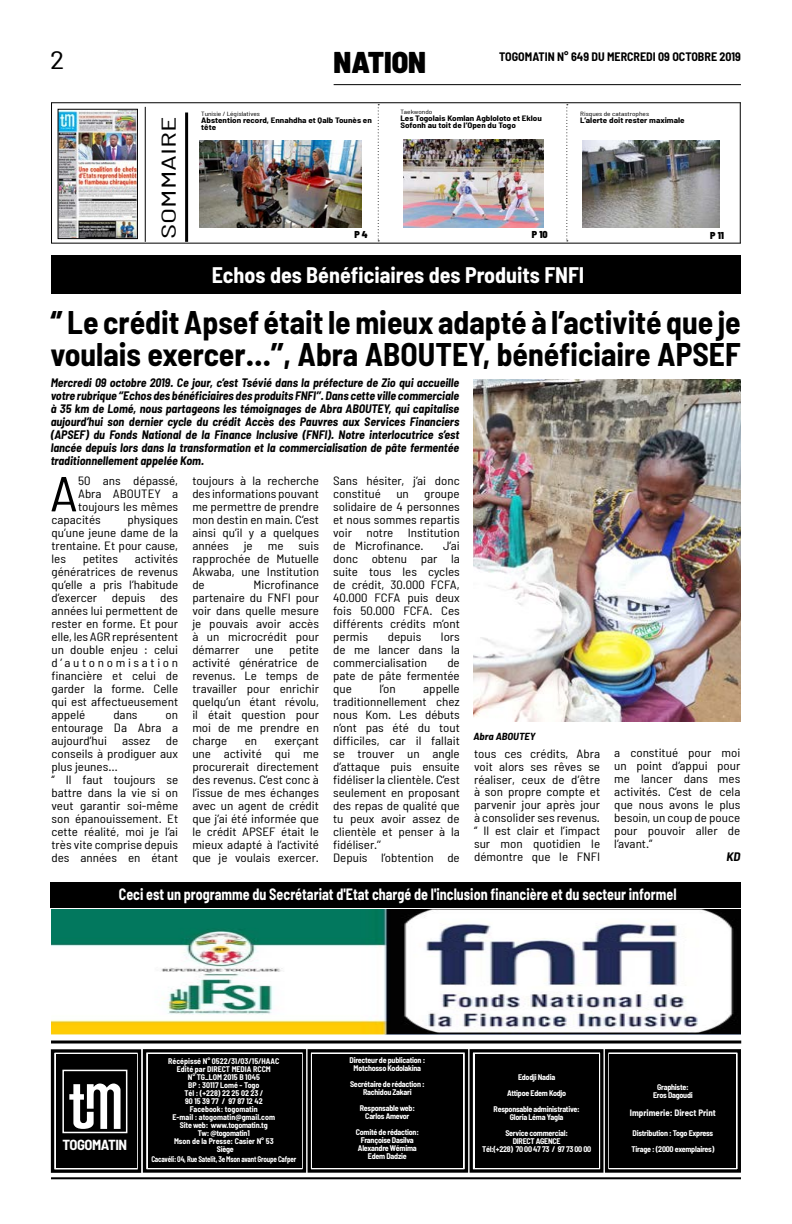
<style>
.page{position:relative;width:792px;height:1224px;background:#fff}
.page>*{position:absolute;margin:0;border:0;box-sizing:border-box;transform-origin:0 0}
.t1{font:semi-condensed 49.1px "Barlow";color:#000;scale:1.09 1}
.t2{font:700 semi-condensed 32px/31.1px "Barlow";color:#000}
.t3{font:900 semi-condensed 30px "Barlow";color:#000}
.t4{font:semi-condensed 25.1px "Barlow";color:#000;scale:1.2 1}
.t5{font:700 semi-condensed 22px "Barlow";color:#fff}
.t6{font:semi-condensed 20px "Barlow";color:#000;scale:1.5 1}
.t7{font:700 semi-condensed 16px "Barlow";color:#fff;scale:.88 1}
.t8{font:700 semi-condensed 14.2px "Barlow";letter-spacing:-.03em;color:#fff;scale:1.04 1}
.t9{font:semi-condensed 12px/13px "Barlow";color:#000;text-align:justify;scale:1.09 1}
.t10{font:italic 700 semi-condensed 12px/13px "Barlow";color:#000;text-align:justify}
.t11{font:700 semi-condensed 12px "Barlow";color:#000}
.t12{font:italic 700 semi-condensed 12px "Barlow";color:#000;scale:1.09 1}
.t13{font:italic 700 semi-condensed 10px "Barlow";color:#000;scale:1.08 1}
.t14{font:900 semi-condensed 10px "Barlow";color:#000}
.t15{font:700 semi-condensed 9px "Barlow";color:#fff}
.t16{font:700 semi-condensed 8px/8px "Barlow";letter-spacing:-.03em;color:#fff;text-align:center}
.t17{font:700 semi-condensed 8px/8px "Barlow";color:#fff;text-align:center}
.t18{font:700 semi-condensed 8px "Barlow";letter-spacing:-.03em;color:#fff;scale:.89 1}
.t19{font:700 semi-condensed 7.7px/7px "Barlow";color:#000;scale:1.18 1}
.t20{font:semi-condensed 6.1px "Barlow";color:#000;scale:1.19 1}
</style>
<div class="page">
<hr style="left:334px;top:84px;width:407px;height:1px;background:#000">
<hr style="left:51px;top:1041px;width:690px;height:3px;background:#000">
<svg style="left:50px;top:1049px;width:691px;height:124px;background:#121212"></svg>
<hr style="left:145px;top:107px;width:1px;height:135px;background:#000">
<hr style="left:740px;top:103px;width:1px;height:140px;background:#000">
<hr style="left:51px;top:103px;width:1px;height:140px;background:#000">
<hr style="left:51px;top:243px;width:690px;height:1px;background:#000">
<hr style="left:51px;top:102px;width:690px;height:1px;background:#000">
<hr style="left:185px;top:113px;width:3px;height:129px;background:#000">
<svg style="left:378px;top:104px;width:1px;height:137px"></svg>
<svg style="left:566px;top:104px;width:2px;height:137px"></svg>
<img style="left:60px;top:111px;width:76px;height:126px">
<div style="left:58px;top:109px;width:80px;height:130px;border:1px solid #000"></div>
<hr style="left:51px;top:1177px;width:690px;height:2px;background:#000">
<div style="left:51px;top:255px;width:690px;height:39px;background:#000"></div>
<img style="left:51px;top:910px;width:690px;height:125px">
<div style="left:51px;top:883px;width:690px;height:25px;background:#000"></div>
<img style="left:473px;top:379px;width:267px;height:343px">
<img style="left:582px;top:141px;width:137px;height:87px">
<img style="left:403px;top:139px;width:140px;height:89px">
<img style="left:200px;top:141px;width:161px;height:87px">
<h3 class="t4" style="left:50px;top:45px;width:13px">2</h3>
<h3 class="t6" style="left:156px;top:239px;width:83px;rotate:-90deg">SOMMAIRE</h3>
<h3 class="t3" style="left:334px;top:43px;width:94px">NATION</h3>
<p class="t11" style="left:499px;top:49px;width:243px">TOGOMATIN N° 649 DU MERCREDI 09 OCTOBRE 2019</p>
<p class="t20" style="left:201px;top:110px;width:51px">Tunisie / Législatives</p>
<p class="t19" style="left:201px;top:117px;width:146px">Abstention record, Ennahdha et Qalb Tounès en tête</p>
<p class="t20" style="left:400px;top:108px;width:28px">Taekwondo</p>
<p class="t19" style="left:400px;top:115px;width:121px">Les Togolais Komlan Agbloloto et Eklou<br>Sofonh au toit de l’Open du Togo</p>
<p class="t20" style="left:580px;top:110px;width:59px">Risques de catastrophes</p>
<p class="t19" style="left:580px;top:117px;width:90px">L’alerte doit rester maximale</p>
<p class="t14" style="left:355px;top:228px;width:15px">P 4</p>
<p class="t14" style="left:532px;top:229px;width:17px">P 10</p>
<p class="t14" style="left:710px;top:229px;width:15px">P 11</p>
<h3 class="t5" style="left:212px;top:261px;width:374px">Echos des Bénéficiaires des Produits FNFI</h3>
<h2 class="t2" style="left:50px;top:307px;width:692px">‘’ Le crédit Apsef était le mieux adapté à l’activité que je voulais exercer…’’, Abra ABOUTEY, bénéficiaire APSEF</h2>
<p class="t10" style="left:51px;top:376px;width:410px">Mercredi 09 octobre 2019. Ce jour, c’est Tsévié dans la préfecture de Zio qui accueille votre rubrique ‘’Echos des bénéficiaires des produits FNFI’’. Dans cette ville commerciale à 35 km de Lomé, nous partageons les témoignages de Abra ABOUTEY, qui capitalise aujourd’hui son dernier cycle du crédit Accès des Pauvres aux Services Financiers (APSEF) du Fonds National de la Finance Inclusive (FNFI). Notre interlocutrice s’est lancée depuis lors dans la transformation et la commercialisation de pâte fermentée traditionnellement appelée Kom.</p>
<h1 class="t1" style="left:50px;top:463px;width:28px">A</h1>
<p class="t9" style="left:78px;top:474px;width:93px">50 ans dépassé,</p>
<p class="t9" style="left:78px;top:487px;width:93px">Abra ABOUTEY a</p>
<p class="t9" style="left:78px;top:500px;width:93px">toujours les mêmes</p>
<p class="t9" style="left:52px;top:513px;width:47px">capacités</p>
<p class="t9" style="left:52px;top:513px;width:118px;text-indent:76px">physiques qu’une jeune dame de la trentaine. Et pour cause, les</p>
<p class="t9" style="left:52px;top:552px;width:118px;text-indent:83px">activités génératrices de revenus qu’elle a pris l’habitude d’exercer depuis des années lui permettent de rester en forme. Et pour elle, les AGR représentent un double enjeu : celui d’autonomisation financière et celui de garder la forme. Celle qui est affectueusement appelé</p>
<p class="t9" style="left:83px;top:552px;width:34px">petites</p>
<p class="t9" style="left:113px;top:708px;width:24px">dans</p>
<p class="t9" style="left:52px;top:708px;width:118px;text-indent:114px">on entourage Da Abra a aujourd’hui</p>
<p class="t9" style="left:52px;top:734px;width:118px;text-align:left;text-indent:114px">de conseils à prodiguer aux plus jeunes…<br>‘’ Il faut toujours se battre dans la vie si on veut garantir soi-même son épanouissement. Et cette réalité, moi je l’ai très vite comprise depuis des années en étant</p>
<p class="t9" style="left:122px;top:734px;width:28px">assez</p>
<p class="t9" style="left:192px;top:474px;width:118px">toujours à la recherche des informations pouvant me permettre de prendre mon destin en main. C’est ainsi qu’il y a quelques années je me suis rapprochée de Mutuelle Akwaba, une Institution de</p>
<p class="t9" style="left:192px;top:578px;width:118px;text-indent:61px">Microfinance partenaire du FNFI pour voir dans quelle mesure je pouvais avoir accès à un microcrédit pour démarrer</p>
<p class="t9" style="left:192px;top:643px;width:118px;text-indent:97px">petite activité génératrice de revenus. Le temps de travailler pour enrichir quelqu’un étant révolu, il était question pour moi de me prendre en charge</p>
<p class="t9" style="left:255px;top:643px;width:19px">une</p>
<p class="t9" style="left:192px;top:734px;width:118px;text-indent:82px">exerçant une activité qui me procurerait directement des revenus. C’est conc à l’issue de mes échanges avec un agent de crédit que j’ai été informée que le crédit APSEF était le mieux adapté à l’activité que je voulais exercer.</p>
<p class="t9" style="left:245px;top:734px;width:13px">en</p>
<p class="t9" style="left:333px;top:474px;width:118px">Sans hésiter, j’ai donc constitué</p>
<p class="t9" style="left:333px;top:487px;width:118px;text-indent:91px">groupe solidaire de 4 personnes et nous sommes repartis voir notre Institution de Microfinance.</p>
<p class="t9" style="left:396px;top:487px;width:13px">un</p>
<p class="t9" style="left:333px;top:539px;width:118px;text-indent:110px">J’ai donc obtenu par la suite tous les cycles de crédit, 30.000 FCFA, 40.000 FCFA puis deux fois 50.000 FCFA. Ces différents crédits m’ont permis</p>
<p class="t9" style="left:333px;top:630px;width:118px;text-indent:108px">lors de me lancer dans la commercialisation</p>
<p class="t9" style="left:388px;top:630px;width:32px">depuis</p>
<p class="t9" style="left:333px;top:656px;width:118px;text-indent:114px">de pate de pâte fermentée que</p>
<p class="t9" style="left:333px;top:682px;width:118px;text-align:left;text-indent:90px">appelle traditionnellement chez nous Kom. Les débuts n’ont pas été du tout difficiles, car il fallait se trouver un angle d’attaque puis ensuite fidéliser la clientèle. C’est seulement en proposant des repas de qualité que tu peux avoir assez de clientèle et penser à la fidéliser.’’<br>Depuis l’obtention de</p>
<p class="t9" style="left:380px;top:682px;width:16px">l’on</p>
<p class="t13" style="left:473px;top:730px;width:59px">Abra ABOUTEY</p>
<p class="t9" style="left:474px;top:746px;width:117px">tous ces crédits, Abra voit alors ses rêves se réaliser, ceux de d’être à son propre compte et parvenir jour après jour à consolider ses revenus. ‘’ Il est clair et l’impact sur mon quotidien le démontre que le FNFI</p>
<p class="t9" style="left:614px;top:746px;width:117px">a constitué pour moi un point d’appui pour me lancer dans mes activités. C’est de cela que nous avons le plus besoin, un coup de pouce pour pouvoir aller de l’avant.’’</p>
<p class="t12" style="left:726px;top:850px;width:14px">KD</p>
<h3 class="t7" style="left:119px;top:885px;width:635px">Ceci est un programme du Secrétariat d'Etat chargé de l'inclusion financière et du secteur informel</h3>
<p class="t17" style="left:168px;top:1057px;width:113px">Récépissé N° 0522/31/03/15/HAAC<br>Edité par DIRECT MEDIA RCCM<br>N° TG_LOM 2015 B 1045<br>BP : 30117 Lomé - Togo<br>Tél : (+228) 22 25 02 23 /<br>90 15 39 77 / 97 87 12 42<br>Facebook: togomatin<br>E-mail : atogomatin@gmail.com<br>Site web: www.togomatin.tg<br>Tw: @togomatin1<br>Mson de la Presse: Casier N° 53<br>Siège</p>
<p class="t18" style="left:151px;top:1154px;width:164px">Cacavéli: 04, Rue Satelit, 3e Mson avant Groupe Cafper</p>
<p class="t16" style="left:350px;top:1056px;width:77px">Directeur de publication :<br>Motchosso Kodolakina</p>
<p class="t16" style="left:350px;top:1080px;width:76px">Secrétaire de rédaction :<br>Rachidou Zakari</p>
<p class="t16" style="left:360px;top:1104px;width:57px">Responsable web:<br>Carlos Amevor</p>
<p class="t16" style="left:356px;top:1128px;width:65px">Comité de rédaction:<br>Françoise Dasilva<br>Alexandre Wémima<br>Edem Dadzie</p>
<p class="t16" style="left:494px;top:1068px;width:88px;line-height:16px">Edodji Nadia<br>Attipoe Edem Kodjo<br>Responsable administrative:</p>
<p class="t16" style="left:505px;top:1108px;width:64px;line-height:16px">Gloria Léma Yagla<br>Service commercial:</p>
<p class="t16" style="left:482px;top:1136px;width:111px">DIRECT AGENCE<br>Tél:(+228) 70 00 47 73 / 97 73 00 00</p>
<p class="t16" style="left:653px;top:1083px;width:41px">Graphiste:<br>Eros Dagoudi</p>
<p class="t15" style="left:630px;top:1107px;width:88px">Imprimerie: Direct Print</p>
<p class="t16" style="left:633px;top:1129px;width:82px">Distribution : Togo Express</p>
<p class="t8" style="left:62px;top:1137px;width:64px">TOGOMATIN</p>
<p class="t16" style="left:632px;top:1145px;width:84px">Tirage : (2000 exemplaires)</p>
</div>
